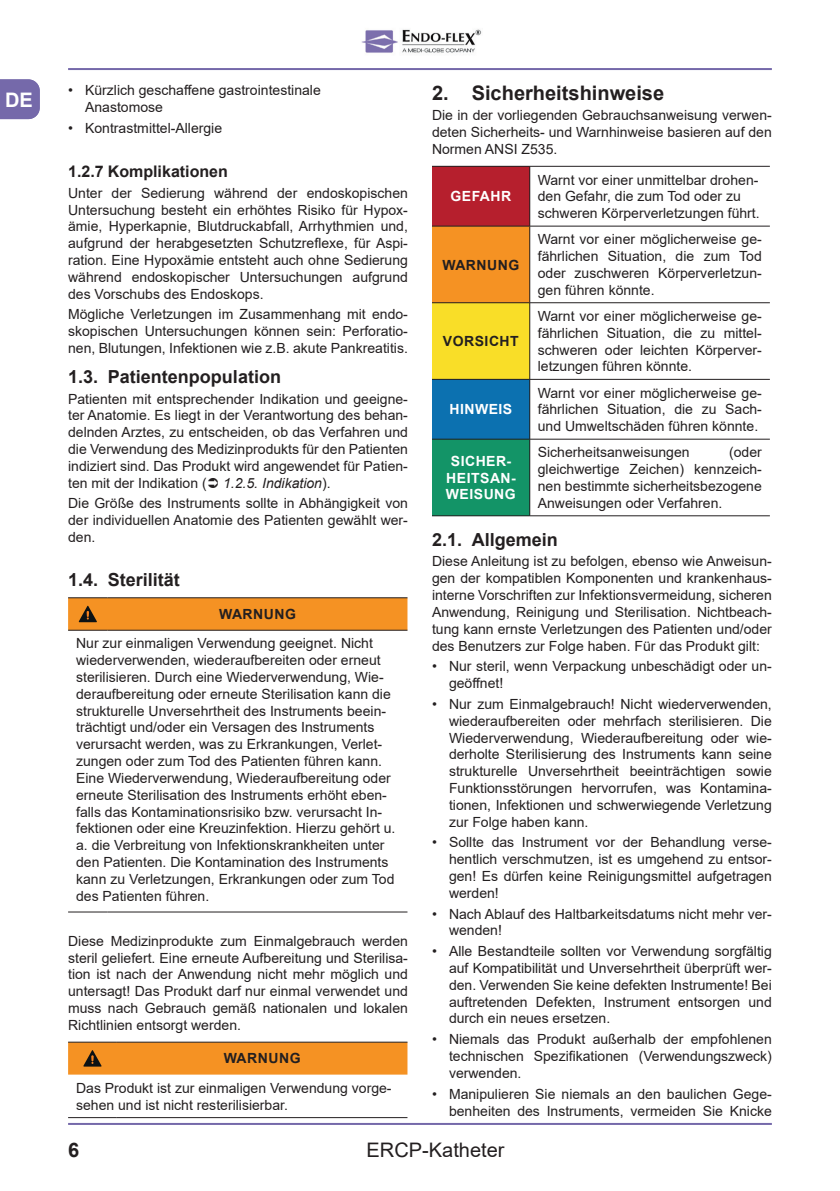
<style>
.page{position:relative;width:840px;height:1191px;background:#fff}
.page>*{position:absolute;margin:0;border:0;box-sizing:border-box;transform-origin:0 0}
.t1{font:700 20px "Arial";color:#231f20}
.t2{font:20px "Arial";color:#231f20}
.t3{font:700 20px "Arial";color:#fff}
.t4{font:700 18px "Arial";color:#231f20}
.t5{font:700 16px "Arial";color:#231f20}
.t6{font:14px/16.8px "Arial";color:#231f20;text-align:justify}
.t7{font:700 14px/16.8px "Arial";letter-spacing:.035em;color:#fff;text-align:center}
.t8{font:700 14px "Arial";letter-spacing:.035em;color:#231f20}
.s1{font-style:italic}
</style>
<div class="page">
<hr style="left:68px;top:68px;width:703px;height:2px;background:#7569aa">
<hr style="left:68px;top:1123px;width:703px;height:2px;background:#7569aa">
<img style="left:361px;top:29px;width:121px;height:24px">
<svg style="left:0;top:79px;width:40px;height:40px;background:#7a6fad"></svg>
<hr style="left:68px;top:630px;width:39px;height:1px;background:#231f20">
<hr style="left:107px;top:630px;width:300px;height:1px;background:#231f20">
<hr style="left:68px;top:911px;width:39px;height:1px;background:#231f20">
<hr style="left:107px;top:911px;width:300px;height:1px;background:#231f20">
<hr style="left:68px;top:597px;width:39px;height:1px;background:#231f20">
<hr style="left:107px;top:597px;width:300px;height:1px;background:#231f20">
<svg style="left:68px;top:598px;width:339px;height:32px;background:#ee8e22"></svg>
<hr style="left:68px;top:1041px;width:49px;height:1px;background:#231f20">
<hr style="left:117px;top:1041px;width:290px;height:1px;background:#231f20">
<hr style="left:68px;top:1117px;width:49px;height:1px;background:#231f20">
<hr style="left:117px;top:1117px;width:290px;height:1px;background:#231f20">
<div style="left:68px;top:1042px;width:339px;height:32px;background:#f59223"></div>
<div style="left:432px;top:166px;width:97px;height:60px;background:#b61f2d"></div>
<div style="left:432px;top:226px;width:97px;height:77px;background:#f59223"></div>
<div style="left:432px;top:303px;width:97px;height:76px;background:#f9de28"></div>
<div style="left:432px;top:379px;width:97px;height:60px;background:#0c71b0"></div>
<div style="left:432px;top:439px;width:97px;height:77px;background:#139467"></div>
<hr style="left:432px;top:166px;width:97px;height:1px;background:#231f20">
<hr style="left:529px;top:166px;width:240px;height:1px;background:#231f20">
<hr style="left:529px;top:167px;width:1px;height:59px;background:#231f20">
<hr style="left:432px;top:226px;width:97px;height:1px;background:#231f20">
<hr style="left:529px;top:226px;width:240px;height:1px;background:#231f20">
<hr style="left:529px;top:226px;width:1px;height:76px;background:#231f20">
<hr style="left:432px;top:302px;width:97px;height:1px;background:#231f20">
<hr style="left:529px;top:302px;width:240px;height:1px;background:#231f20">
<hr style="left:529px;top:303px;width:1px;height:76px;background:#231f20">
<hr style="left:432px;top:379px;width:97px;height:1px;background:#231f20">
<hr style="left:529px;top:379px;width:240px;height:1px;background:#231f20">
<hr style="left:529px;top:379px;width:1px;height:60px;background:#231f20">
<hr style="left:432px;top:439px;width:97px;height:1px;background:#231f20">
<hr style="left:529px;top:439px;width:240px;height:1px;background:#231f20">
<hr style="left:529px;top:439px;width:1px;height:76px;background:#231f20">
<hr style="left:432px;top:515px;width:97px;height:1px;background:#231f20">
<hr style="left:529px;top:515px;width:240px;height:1px;background:#231f20">
<h1 class="t3" style="left:5px;top:85px;width:29px">DE</h1>
<p class="t6" style="left:85px;top:82px;width:237px;text-indent:-17px">• Kürzlich geschaffene gastrointestinale<br>Anastomose</p>
<p class="t6" style="left:68px;top:119px;width:155px">• Kontrastmittel-Allergie</p>
<p class="t5" style="left:68px;top:160px;width:161px">1.2.7 Komplikationen</p>
<p class="t6" style="left:68px;top:184px;width:341px">Unter der Sedierung während der endoskopischen Untersuchung besteht ein erhöhtes Risiko für Hypox&shy;ämie, Hyperkapnie, Blutdruckabfall, Arrhythmien und, aufgrund der herabgesetzten Schutzreflexe, für Aspi&shy;ration. Eine Hypoxämie entsteht auch ohne Sedierung während endoskopischer Untersuchungen aufgrund des Vorschubs des Endoskops.</p>
<p class="t6" style="left:68px;top:306px;width:341px">Mögliche Verletzungen im Zusammenhang mit endo&shy;skopischen Untersuchungen können sein: Perforatio&shy;nen, Blutungen, Infektionen wie z.B. akute Pankreatitis.</p>
<p class="t4" style="left:68px;top:364px;width:214px">1.3. Patientenpopulation</p>
<p class="t6" style="left:68px;top:390px;width:341px">Patienten mit entsprechender Indikation und geeigne&shy;ter Anatomie. Es liegt in der Verantwortung des behan&shy;delnden Arztes, zu entscheiden, ob das Verfahren und die Verwendung des Medizinprodukts für den Patienten indiziert sind. Das Produkt wird angewendet für Patien&shy;ten mit der Indikation ( <span class="s1">1.2.5. Indikation</span>).</p>
<p class="t6" style="left:68px;top:495px;width:341px">Die Größe des Instruments sollte in Abhängigkeit von der individuellen Anatomie des Patienten gewählt wer&shy;den.</p>
<p class="t4" style="left:68px;top:566px;width:113px">1.4. Sterilität</p>
<p class="t8" style="left:219px;top:604px;width:78px">WARNUNG</p>
<p class="t6" style="left:76px;top:635px;width:321px;text-align:left">Nur zur einmaligen Verwendung geeignet. Nicht wiederverwenden, wiederaufbereiten oder erneut sterilisieren. Durch eine Wiederverwendung, Wie&shy;deraufbereitung oder erneute Sterilisation kann die strukturelle Unversehrtheit des Instruments beein&shy;trächtigt und/oder ein Versagen des Instruments verursacht werden, was zu Erkrankungen, Verlet&shy;zungen oder zum Tod des Patienten führen kann.<br>Eine Wiederverwendung, Wiederaufbereitung oder erneute Sterilisation des Instruments erhöht eben&shy;falls das Kontaminationsrisiko bzw. verursacht In&shy;fektionen oder eine Kreuzinfektion. Hierzu gehört u. a. die Verbreitung von Infektionskrankheiten unter den Patienten. Die Kontamination des Instruments kann zu Verletzungen, Erkrankungen oder zum Tod des Patienten führen.</p>
<p class="t6" style="left:68px;top:932px;width:341px">Diese Medizinprodukte zum Einmalgebrauch werden steril geliefert. Eine erneute Aufbereitung und Sterilisa&shy;tion ist nach der Anwendung nicht mehr möglich und untersagt! Das Produkt darf nur einmal verwendet und muss nach Gebrauch gemäß nationalen und lokalen Richtlinien entsorgt werden.</p>
<p class="t8" style="left:223px;top:1048px;width:78px">WARNUNG</p>
<p class="t6" style="left:76px;top:1079px;width:317px">Das Produkt ist zur einmaligen Verwendung vorge&shy;sehen und ist nicht resterilisierbar.</p>
<h1 class="t1" style="left:432px;top:78px;width:233px">2. Sicherheitshinweise</h1>
<p class="t6" style="left:432px;top:107px;width:341px">Die in der vorliegenden Gebrauchsanweisung verwen&shy;deten Sicherheits- und Warnhinweise basieren auf den Normen ANSI Z535.</p>
<p class="t7" style="left:450px;top:188px;width:62px">GEFAHR</p>
<p class="t6" style="left:537px;top:171px;width:223px;text-align:left">Warnt vor einer unmittelbar drohen&shy;den Gefahr, die zum Tod oder zu schweren Körperverletzungen führt.</p>
<p class="t8" style="left:442px;top:255px;width:78px">WARNUNG</p>
<p class="t8" style="left:442px;top:331px;width:77px">VORSICHT</p>
<p class="t7" style="left:449px;top:401px;width:64px">HINWEIS</p>
<p class="t6" style="left:537px;top:231px;width:225px">Warnt vor einer möglicherweise ge&shy;fährlichen Situation, die zum Tod oder zuschweren Körperverletzun&shy;gen führen könnte.</p>
<p class="t6" style="left:537px;top:307px;width:225px">Warnt vor einer möglicherweise ge&shy;fährlichen Situation, die zu mittel&shy;schweren oder leichten Körperver&shy;letzungen führen könnte.</p>
<p class="t6" style="left:537px;top:384px;width:225px">Warnt vor einer möglicherweise ge&shy;fährlichen Situation, die zu Sach&shy;und Umweltschäden führen könnte.</p>
<p class="t6" style="left:537px;top:444px;width:225px;text-indent:191px">(oder gleichwertige Zeichen) kennzeich&shy;nen bestimmte sicherheitsbezogene Anweisungen oder Verfahren.</p>
<p class="t4" style="left:432px;top:526px;width:127px">2.1. Allgemein</p>
<p class="t6" style="left:432px;top:553px;width:341px">Diese Anleitung ist zu befolgen, ebenso wie Anweisun&shy;gen der kompatiblen Komponenten und krankenhaus&shy;interne Vorschriften zur Infektionsvermeidung, sicheren Anwendung, Reinigung und Sterilisation. Nichtbeach&shy;tung kann ernste Verletzungen des Patienten und/oder des Benutzers zur Folge haben. Für das Produkt gilt:</p>
<p class="t6" style="left:449px;top:658px;width:324px;text-indent:-17px">• Nur steril, wenn Verpackung unbeschädigt oder un&shy;geöffnet!</p>
<p class="t6" style="left:449px;top:695px;width:324px;text-indent:-17px">• Nur zum Einmalgebrauch! Nicht wiederverwenden, wiederaufbereiten oder mehrfach sterilisieren. Die Wiederverwendung, Wiederaufbereitung oder wie&shy;derholte Sterilisierung des Instruments kann seine strukturelle Unversehrtheit beeinträchtigen sowie Funktionsstörungen hervorrufen, was Kontamina&shy;tionen, Infektionen und schwerwiegende Verletzung zur Folge haben kann.</p>
<p class="t6" style="left:449px;top:834px;width:324px;text-indent:-17px">• Sollte das Instrument vor der Behandlung verse&shy;hentlich verschmutzen, ist es umgehend zu entsor&shy;gen! Es dürfen keine Reinigungsmittel aufgetragen werden!</p>
<p class="t6" style="left:449px;top:905px;width:324px;text-indent:-17px">• Nach Ablauf des Haltbarkeitsdatums nicht mehr ver&shy;wenden!</p>
<p class="t6" style="left:449px;top:942px;width:324px;text-indent:-17px">• Alle Bestandteile sollten vor Verwendung sorgfältig auf Kompatibilität und Unversehrtheit überprüft wer&shy;den. Verwenden Sie keine defekten Instrumente! Bei auftretenden Defekten, Instrument entsorgen und durch ein neues ersetzen.</p>
<p class="t6" style="left:449px;top:1030px;width:324px;text-indent:-17px">• Niemals das Produkt außerhalb der empfohlenen technischen Spezifikationen (Verwendungszweck) verwenden.</p>
<p class="t6" style="left:432px;top:1085px;width:341px;text-align:right">• Manipulieren Sie niemals an den baulichen Gege&shy;benheiten des Instruments, vermeiden Sie Knicke</p>
<p class="t6" style="left:537px;top:444px;width:153px">Sicherheitsanweisungen</p>
<p class="t7" style="left:445px;top:452px;width:71px">SICHER-<br>HEITSAN-<br>WEISUNG</p>
<h1 class="t1" style="left:68px;top:1136px;width:13px">6</h1>
<h1 class="t2" style="left:366px;top:1136px;width:139px">ERCP-Katheter</h1>
</div>
